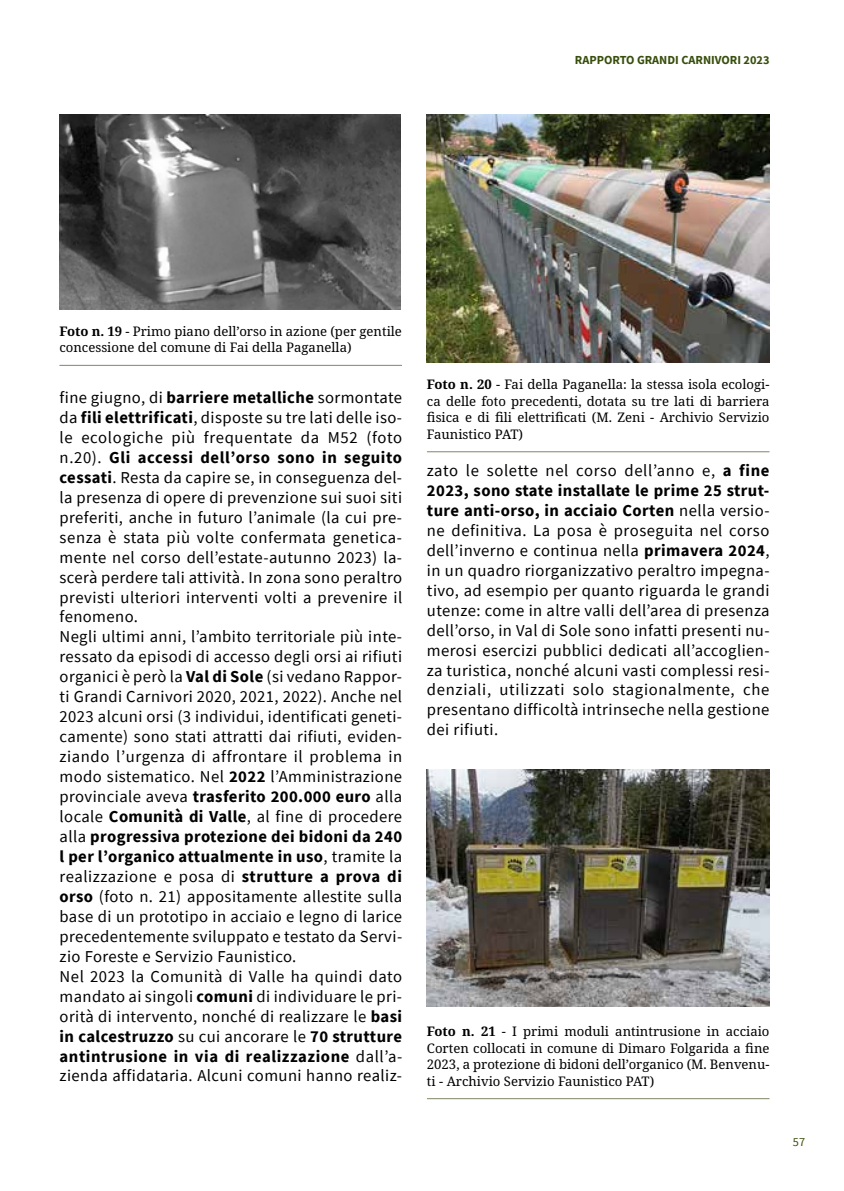
<style>
.page{position:relative;width:844px;height:1191px;background:#fff}
.page>*{position:absolute;margin:0;border:0;box-sizing:border-box;transform-origin:0 0}
.t1{font:16.62px/19.9px "Source Sans Pro";letter-spacing:.025em;color:#000}
.t2{font:13.12px/16.6px "Noto Serif";color:#000;text-align:justify}
.t3{font:700 12.25px "Source Sans Pro";color:#384e0c}
.t4{font:12.25px "Source Sans Pro";color:#384e0c}
.s1{font-weight:700}
</style>
<div class="page">
<hr style="left:59px;top:365px;width:343px;height:1px;background:#7e8a61">
<hr style="left:427px;top:1098px;width:342px;height:1px;background:#7e8a61">
<hr style="left:427px;top:451px;width:342px;height:1px;background:#7e8a61">
<img style="left:427px;top:114px;width:342px;height:248px">
<img style="left:427px;top:769px;width:342px;height:237px">
<img style="left:60px;top:114px;width:340px;height:195px">
<p class="t3" style="left:575px;top:51px;width:196px">RAPPORTO GRANDI CARNIVORI 2023</p>
<p class="t2" style="left:59px;top:323px;width:344px"><span class="s1">Foto n. 19</span> - Primo piano dell’orso in azione (per gentile concessione del comune di Fai della Paganella)</p>
<p class="t1" style="left:60px;top:387px;width:344px">fine giugno, di <span class="s1">barriere metalliche</span> sormontate da <span class="s1">fili elettrificati</span>, disposte su tre lati delle iso&shy;le ecologiche più frequentate da M52 (foto n.20). <span class="s1">Gli accessi dell’orso sono in seguito cessati</span>. Resta da capire se, in conseguenza del&shy;la presenza di opere di prevenzione sui suoi siti preferiti, anche in futuro l’animale (la cui pre&shy;senza è stata più volte confermata genetica&shy;mente nel corso dell’estate-autunno 2023) la&shy;scerà perdere tali attività. In zona sono peraltro previsti ulteriori interventi volti a prevenire il fenomeno.<br>Negli ultimi anni, l’ambito territoriale più inte&shy;ressato da episodi di accesso degli orsi ai rifiuti organici è però la <span class="s1">Val di Sole</span> (si vedano Rappor&shy;ti Grandi Carnivori 2020, 2021, 2022). Anche nel 2023 alcuni orsi (3 individui, identificati geneti&shy;camente) sono stati attratti dai rifiuti, eviden&shy;ziando l’urgenza di affrontare il problema in modo sistematico. Nel <span class="s1">2022</span> l’Amministrazione provinciale aveva <span class="s1">trasferito 200.000 euro</span> alla locale <span class="s1">Comunità di Valle</span>, al fine di procedere alla <span class="s1">progressiva protezione dei bidoni da 240 l per l’organico attualmente in uso</span>, tramite la realizzazione e posa di <span class="s1">strutture a prova di orso</span> (foto n. 21) appositamente allestite sulla base di un prototipo in acciaio e legno di larice precedentemente sviluppato e testato da Servi&shy;zio Foreste e Servizio Faunistico.<br>Nel 2023 la Comunità di Valle ha quindi dato mandato ai singoli <span class="s1">comuni</span> di individuare le pri&shy;orità di intervento, nonché di realizzare le <span class="s1">basi in calcestruzzo</span> su cui ancorare le <span class="s1">70 strutture antintrusione in via di realizzazione</span> dall’a&shy;zienda affidataria. Alcuni comuni hanno realiz-</p>
<p class="t2" style="left:427px;top:376px;width:344px"><span class="s1">Foto n. 20</span> - Fai della Paganella: la stessa isola ecologi&shy;ca delle foto precedenti, dotata su tre lati di barriera fisica e di fili elettrificati (M. Zeni - Archivio Servizio Faunistico PAT)</p>
<p class="t1" style="left:427px;top:460px;width:344px;text-align:justify">zato le solette nel corso dell’anno e, <span class="s1">a fine 2023, sono state installate le prime 25 strut&shy;ture anti-orso, in acciaio Corten</span> nella versio&shy;ne definitiva. La posa è proseguita nel corso dell’inverno e continua nella <span class="s1">primavera 2024</span>, in un quadro riorganizzativo peraltro impegna&shy;tivo, ad esempio per quanto riguarda le grandi utenze: come in altre valli dell’area di presenza dell’orso, in Val di Sole sono infatti presenti nu&shy;merosi esercizi pubblici dedicati all’accoglien&shy;za turistica, nonché alcuni vasti complessi resi&shy;denziali, utilizzati solo stagionalmente, che presentano difficoltà intrinseche nella gestione dei rifiuti.</p>
<p class="t2" style="left:427px;top:1023px;width:344px"><span class="s1">Foto n. 21</span> - I primi moduli antintrusione in acciaio Corten collocati in comune di Dimaro Folgarida a fine 2023, a protezione di bidoni dell’organico (M. Benvenu&shy;ti - Archivio Servizio Faunistico PAT)</p>
<p class="t4" style="left:792px;top:1134px;width:14px">57</p>
</div>
